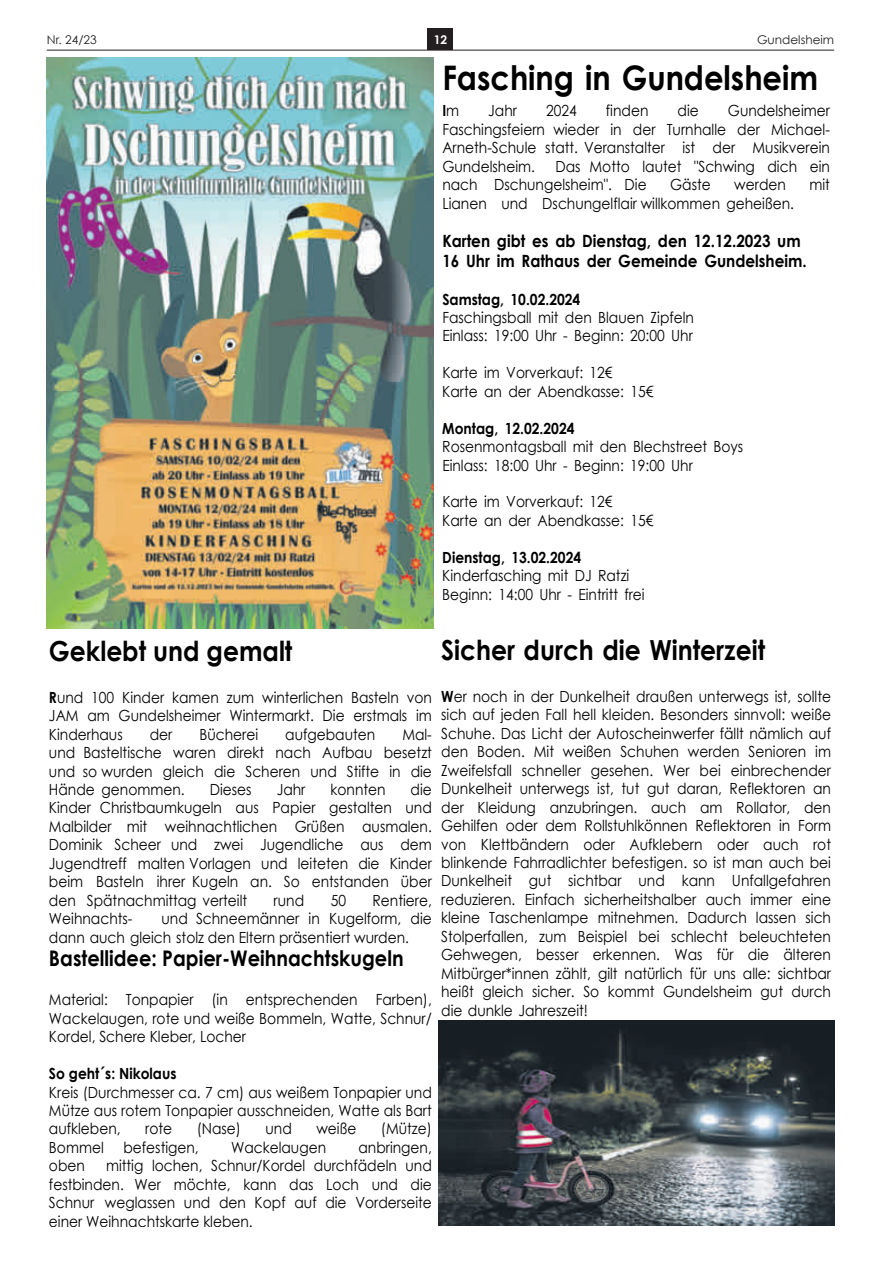
<style>
.page{position:relative;width:881px;height:1263px;background:#fff}
.page>*{position:absolute;margin:0;border:0;box-sizing:border-box;transform-origin:0 0}
.t1{font:700 33.75px "Century Gothic";color:#000;scale:.9 1}
.t2{font:700 27.6px "Century Gothic";color:#000;scale:.9 1}
.t3{font:700 21.45px "Century Gothic";color:#000;scale:.9 1}
.t4{font:700 16.95px/20.2px "Century Gothic";color:#000;scale:.9 1}
.t5{font:15.3px/18.5px "Century Gothic";color:#000;text-align:justify;scale:.9 1}
.t6{font:700 15.3px "Century Gothic";color:#000;scale:.9 1}
.t7{font:12px "Century Gothic";color:#231f20}
.t8{font:700 12px "Century Gothic";color:#fff}
.s1{font-weight:400}
.s2{font-weight:700}
</style>
<div class="page">
<div style="left:427px;top:29px;width:26px;height:21px;background:#231f20"></div>
<hr style="left:47px;top:50px;width:786px;height:1px;background:#231f20">
<img style="left:47px;top:57px;width:387px;height:571px">
<img style="left:438px;top:1020px;width:395px;height:205px">
<p class="t7" style="left:47px;top:32px;width:52px">Nr. 24/23</p>
<p class="t8" style="left:433px;top:32px;width:15px">12</p>
<p class="t7" style="left:756px;top:32px;width:78px">Gundelsheim</p>
<h1 class="t1" style="left:442px;top:53px;width:419px">Fasching in Gundelsheim</h1>
<p class="t6" style="left:442px;top:99px;width:20px">I<span class="s1">m</span></p>
<p class="t5" style="left:488px;top:101px;width:33px">Jahr</p>
<p class="t5" style="left:546px;top:101px;width:36px">2024</p>
<p class="t5" style="left:605px;top:101px;width:49px">finden</p>
<p class="t5" style="left:677px;top:101px;width:25px">die</p>
<p class="t5" style="left:442px;top:101px;width:432px;text-indent:285px">Gundelsheimer Faschingsfeiern wieder in der Turnhalle der Michael-Arneth-Schule statt. Veranstalter ist der Musikverein Gundelsheim.</p>
<p class="t5" style="left:442px;top:157px;width:432px;text-indent:113px">Das Motto lautet "Schwing dich ein nach Dschungelsheim". Die</p>
<p class="t5" style="left:670px;top:175px;width:47px">Gäste</p>
<p class="t5" style="left:734px;top:175px;width:59px">werden</p>
<p class="t5" style="left:809px;top:175px;width:24px">mit</p>
<p class="t5" style="left:442px;top:194px;width:392px">Lianen und Dschungelflair willkommen geheißen.</p>
<p class="t4" style="left:442px;top:230px;width:406px">Karten gibt es ab Dienstag, den 12.12.2023 um<br>16 Uhr im Rathaus der Gemeinde Gundelsheim.</p>
<p class="t6" style="left:442px;top:287px;width:155px">Samstag, 10.02.2024</p>
<p class="t5" style="left:442px;top:308px;width:281px">Faschingsball mit den Blauen Zipfeln<br>Einlass: 19:00 Uhr - Beginn: 20:00 Uhr</p>
<p class="t5" style="left:442px;top:363px;width:236px">Karte im Vorverkauf: 12€<br>Karte an der Abendkasse: 15€</p>
<p class="t6" style="left:442px;top:416px;width:148px">Montag, 12.02.2024</p>
<p class="t5" style="left:442px;top:437px;width:336px">Rosenmontagsball mit den Blechstreet Boys<br>Einlass: 18:00 Uhr - Beginn: 19:00 Uhr</p>
<p class="t5" style="left:442px;top:492px;width:236px">Karte im Vorverkauf: 12€<br>Karte an der Abendkasse: 15€</p>
<p class="t6" style="left:442px;top:546px;width:156px">Dienstag, 13.02.2024</p>
<p class="t5" style="left:442px;top:566px;width:226px">Kinderfasching mit DJ Ratzi<br>Beginn: 14:00 Uhr - Eintritt frei</p>
<h2 class="t2" style="left:441px;top:629px;width:361px">Sicher durch die Winterzeit</h2>
<p class="t5" style="left:441px;top:687px;width:434px"><span class="s2">W</span>er noch in der Dunkelheit draußen unterwegs ist, sollte sich auf jeden Fall hell kleiden. Besonders sinnvoll: weiße Schuhe. Das Licht der Autoscheinwerfer fällt nämlich auf den Boden. Mit weißen Schuhen werden Senioren im Zweifelsfall schneller gesehen. Wer bei einbrechender Dunkelheit unterwegs ist, tut gut daran, Reflektoren an der Kleidung anzubringen. auch am Rollator, den Gehilfen oder dem Rollstuhlkönnen Reflektoren in Form von Klettbändern oder Aufklebern oder auch rot blinkende Fahrradlichter befestigen. so ist man auch bei Dunkelheit gut sichtbar und kann Unfallgefahren reduzieren. Einfach sicherheitshalber auch immer eine kleine Taschenlampe mitnehmen. Dadurch lassen sich Stolperfallen, zum Beispiel bei schlecht beleuchteten Gehwegen, besser erkennen. Was für die älteren Mitbürger*innen zählt, gilt natürlich für uns alle: sichtbar heißt gleich sicher. So kommt Gundelsheim gut durch die dunkle Jahreszeit!</p>
<h2 class="t2" style="left:49px;top:630px;width:272px">Geklebt und gemalt</h2>
<p class="t5" style="left:49px;top:688px;width:427px"><span class="s2">R</span>und 100 Kinder kamen zum winterlichen Basteln von JAM am Gundelsheimer Wintermarkt. Die erstmals im Kinderhaus</p>
<p class="t5" style="left:150px;top:725px;width:27px">der</p>
<p class="t5" style="left:199px;top:725px;width:67px">Bücherei</p>
<p class="t5" style="left:285px;top:725px;width:102px">aufgebauten</p>
<p class="t5" style="left:49px;top:725px;width:427px;text-indent:353px">Mal&shy;und Basteltische waren direkt nach Aufbau besetzt und so wurden gleich die Scheren und Stifte in die Hände genommen.</p>
<p class="t5" style="left:49px;top:780px;width:427px;text-indent:361px">die Kinder Christbaumkugeln aus Papier gestalten und Malbilder mit weihnachtlichen Grüßen ausmalen.<br>Dominik Scheer und zwei Jugendliche aus dem Jugendtreff malten Vorlagen und leiteten die Kinder beim Basteln ihrer Kugeln an. So entstanden über den Spätnachmittag verteilt</p>
<p class="t5" style="left:210px;top:780px;width:48px">Dieses</p>
<p class="t5" style="left:276px;top:780px;width:33px">Jahr</p>
<p class="t5" style="left:330px;top:780px;width:63px">konnten</p>
<p class="t5" style="left:273px;top:891px;width:35px">rund</p>
<p class="t5" style="left:330px;top:891px;width:19px">50</p>
<p class="t5" style="left:372px;top:891px;width:67px">Rentiere,</p>
<p class="t5" style="left:49px;top:909px;width:427px;text-indent:112px">und Schneemänner in Kugelform, die dann auch gleich stolz den Eltern präsentiert wurden.</p>
<h3 class="t3" style="left:49px;top:942px;width:395px">Bastellidee: Papier-Weihnachtskugeln</h3>
<p class="t5" style="left:49px;top:990px;width:427px">Material: Tonpapier (in entsprechenden Farben), Wackelaugen, rote und weiße Bommeln, Watte, Schnur/ Kordel, Schere Kleber, Locher</p>
<p class="t6" style="left:49px;top:1062px;width:143px">So geht´s: Nikolaus</p>
<p class="t5" style="left:49px;top:1082px;width:427px">Kreis (Durchmesser ca. 7 cm) aus weißem Tonpapier und Mütze aus rotem Tonpapier ausschneiden, Watte als Bart aufkleben,</p>
<p class="t5" style="left:49px;top:909px;width:94px">Weihnachts-</p>
<p class="t5" style="left:145px;top:1119px;width:31px">rote</p>
<p class="t5" style="left:196px;top:1119px;width:51px">(Nase)</p>
<p class="t5" style="left:265px;top:1119px;width:31px">und</p>
<p class="t5" style="left:316px;top:1119px;width:46px">weiße</p>
<p class="t5" style="left:381px;top:1119px;width:58px">(Mütze)</p>
<p class="t5" style="left:49px;top:1138px;width:62px">Bommel</p>
<p class="t5" style="left:123px;top:1138px;width:85px">befestigen,</p>
<p class="t5" style="left:231px;top:1138px;width:107px">Wackelaugen</p>
<p class="t5" style="left:358px;top:1138px;width:83px">anbringen,</p>
<p class="t5" style="left:49px;top:1156px;width:41px">oben</p>
<p class="t5" style="left:49px;top:1156px;width:427px;text-indent:57px">mittig lochen, Schnur/Kordel durchfädeln und festbinden. Wer möchte, kann das Loch und die Schnur weglassen und den Kopf auf die Vorderseite einer Weihnachtskarte kleben.</p>
</div>
